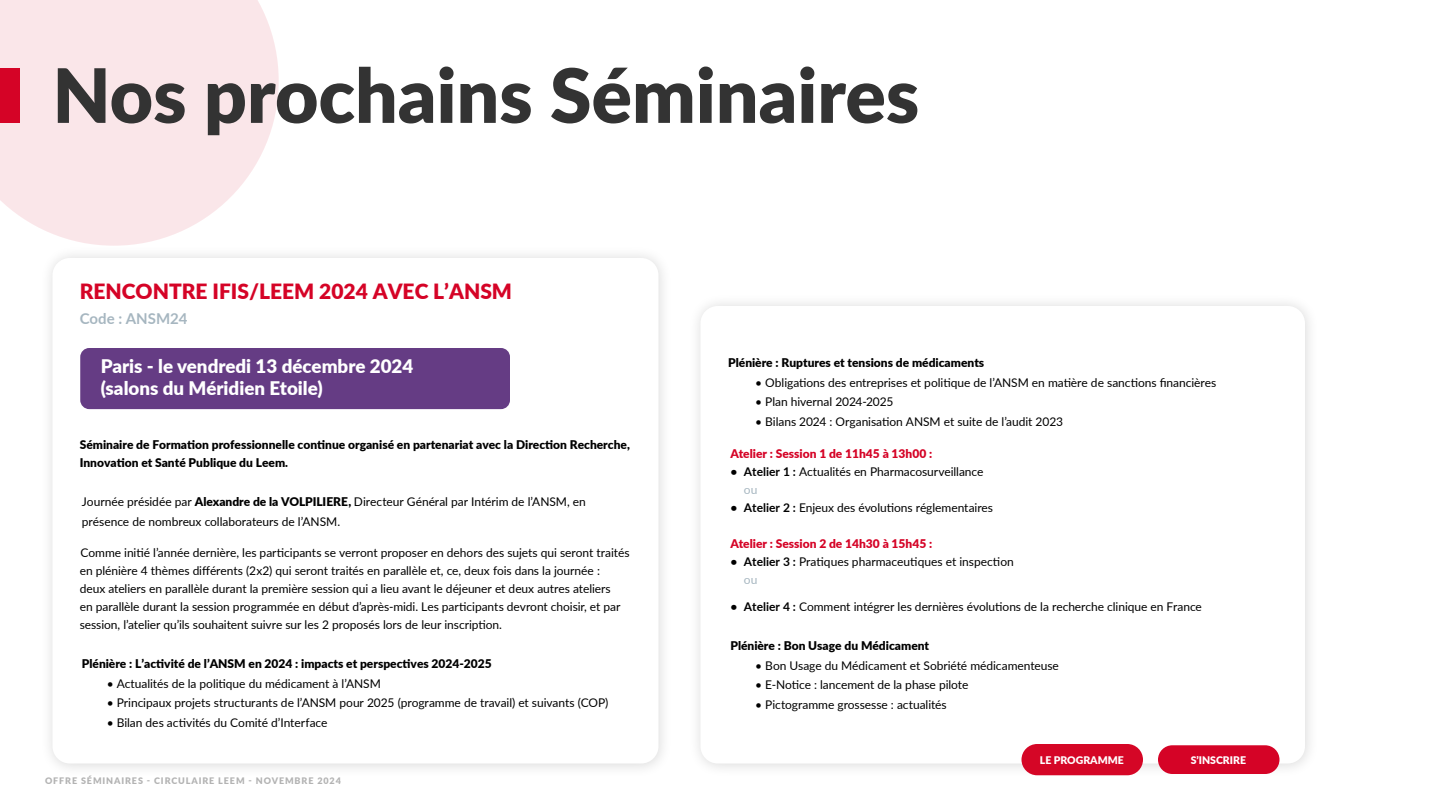
<style>
.page{position:relative;width:1440px;height:810px;background:#fff}
.page>*{position:absolute;margin:0;border:0;box-sizing:border-box;transform-origin:0 0}
.t1{font:900 75px "Lato";color:#333}
.t2{font:900 21px "Lato";color:#d50326}
.t3{font:900 18.75px/22.5px "Lato";color:#fff}
.t4{font:700 15px "Lato";color:#a6b6c0}
.t5{font:12px/18px "Lato";letter-spacing:-.005em;color:#000}
.t6{font:900 12px/18px "Lato";color:#000}
.t7{font:900 12px "Lato";color:#d50326}
.t8{font:900 10.5px "Lato";color:#fff}
.t9{font:900 9px "Lato";letter-spacing:.1em;color:#b3b3b3}
.s1{font-weight:900}
.s2{font-weight:700}
.s3{color:#a6b6c0}
</style>
<div class="page">
<svg style="left:0;top:0;width:279px;height:246px;background:#fae9eb"></svg>
<div style="left:0;top:68px;width:20px;height:55px;background:#d50326"></div>
<div style="left:688px;top:294px;width:632px;height:484px;background:#fafafa"></div>
<div style="left:700px;top:306px;width:605px;height:458px;background:#fff;border-radius:17px"></div>
<div style="left:1021px;top:744px;width:122px;height:31px;background:#d50626;border-radius:16px"></div>
<div style="left:1158px;top:745px;width:121px;height:29px;background:#d50326;border-radius:14px"></div>
<div style="left:40px;top:246px;width:633px;height:532px;background:#f9f9f9"></div>
<div style="left:52px;top:258px;width:606px;height:506px;background:#fff;border-radius:17px"></div>
<div style="left:80px;top:348px;width:430px;height:61px;background:#653c84;border-radius:9px"></div>
<h1 class="t1" style="left:52px;top:39px;width:868px">Nos prochains Séminaires</h1>
<h2 class="t2" style="left:80px;top:275px;width:434px">RENCONTRE IFIS/LEEM 2024 AVEC L’ANSM</h2>
<p class="t4" style="left:80px;top:307px;width:109px">Code : ANSM24</p>
<h3 class="t3" style="left:101px;top:354px;width:314px">Paris - le vendredi 13 décembre 2024 (salons du Méridien Etoile)</h3>
<p class="t6" style="left:80px;top:435px;width:552px">Séminaire de Formation professionnelle continue organisé en partenariat avec la Direction Recherche,<br>Innovation et Santé Publique du Leem.</p>
<p class="t5" style="left:82px;top:492px;width:506px;line-height:19.5px">Journée présidée par <span class="s1">Alexandre de la VOLPILIERE,</span> Directeur Général par Intérim de l’ANSM, en présence de nombreux collaborateurs de l’ANSM.</p>
<p class="t5" style="left:80px;top:543px;width:551px">Comme initié l’année dernière, les participants se verront proposer en dehors des sujets qui seront traités en plénière 4 thèmes différents (2x2) qui seront traités en parallèle et, ce, deux fois dans la journée :<br>deux ateliers en parallèle durant la première session qui a lieu avant le déjeuner et deux autres ateliers<br>en parallèle durant la session programmée en début d’après-midi. Les participants devront choisir, et par session, l’atelier qu’ils souhaitent suivre sur les 2 proposés lors de leur inscription.</p>
<p class="t6" style="left:82px;top:654px;width:411px">Plénière : L’activité de l’ANSM en 2024 : impacts et perspectives 2024-2025</p>
<p class="t5" style="left:107px;top:674px;width:276px">• Actualités de la politique du médicament à l’ANSM</p>
<p class="t5" style="left:107px;top:693px;width:503px">• Principaux projets structurants de l’ANSM pour 2025 (programme de travail) et suivants (COP)</p>
<p class="t5" style="left:107px;top:713px;width:222px">• Bilan des activités du Comité d’Interface</p>
<p class="t9" style="left:45px;top:774px;width:297px">OFFRE SÉMINAIRES - CIRCULAIRE LEEM - NOVEMBRE 2024</p>
<p class="t6" style="left:728px;top:354px;width:258px">Plénière : Ruptures et tensions de médicaments</p>
<p class="t5" style="left:755px;top:373px;width:463px">• Obligations des entreprises et politique de l’ANSM en matière de sanctions financières</p>
<p class="t5" style="left:755px;top:393px;width:140px">• Plan hivernal 2024-2025</p>
<p class="t5" style="left:755px;top:412px;width:309px">• Bilans 2024 : Organisation ANSM et suite de l’audit 2023</p>
<p class="t7" style="left:730px;top:445px;width:203px">Atelier : Session 1 de 11h45 à 13h00 :</p>
<p class="t5" style="left:744px;top:462px;width:241px;text-indent:-14px"><span class="s2">• Atelier 1 :</span> Actualités en Pharmacosurveillance <span class="s3">ou</span></p>
<p class="t5" style="left:730px;top:498px;width:264px"><span class="s2">• Atelier 2 :</span> Enjeux des évolutions réglementaires</p>
<p class="t7" style="left:730px;top:535px;width:203px">Atelier : Session 2 de 14h30 à 15h45 :</p>
<p class="t5" style="left:744px;top:552px;width:271px;text-indent:-14px"><span class="s2">• Atelier 3 :</span> Pratiques pharmaceutiques et inspection <span class="s3">ou</span></p>
<p class="t5" style="left:730px;top:597px;width:473px"><span class="s2">• Atelier 4 :</span> Comment intégrer les dernières évolutions de la recherche clinique en France</p>
<p class="t6" style="left:730px;top:636px;width:200px">Plénière : Bon Usage du Médicament</p>
<p class="t5" style="left:755px;top:656px;width:305px">• Bon Usage du Médicament et Sobriété médicamenteuse</p>
<p class="t5" style="left:755px;top:675px;width:215px">• E-Notice : lancement de la phase pilote</p>
<p class="t5" style="left:755px;top:695px;width:193px">• Pictogramme grossesse : actualités</p>
<p class="t8" style="left:1040px;top:752px;width:86px">LE PROGRAMME</p>
<p class="t8" style="left:1191px;top:752px;width:57px">S’INSCRIRE</p>
</div>
